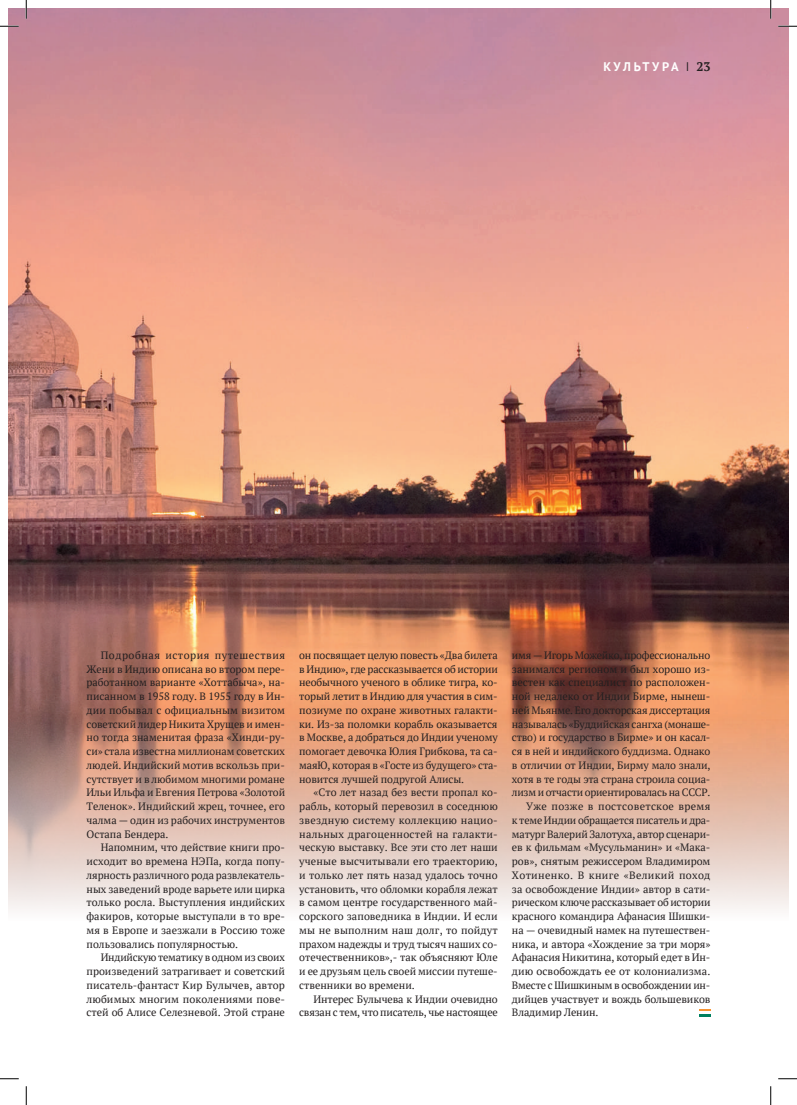
<style>
.page{position:relative;width:797px;height:1105px;background:#fff}
.page>*{position:absolute;margin:0;border:0;box-sizing:border-box;transform-origin:0 0}
.t1{font:700 12.5px "PT Sans";letter-spacing:.195em;color:#fff}
.t2{font:10.62px/13.8px "PT Serif";letter-spacing:-.01em;color:#231f20;text-align:justify}
.t3{font:10.62px "PT Serif";letter-spacing:.03em;color:#231f20}
.t4{font:10.62px "PT Serif";letter-spacing:.025em;color:#231f20}
.s1{font-weight:400;font-stretch:condensed;color:#231f20}
.s2{font-family:"PT Serif";color:#231f20}
</style>
<div class="page">
<img style="left:9px;top:9px;width:779px;height:901px">
<svg style="left:699px;top:1009px;width:11px;height:7px"></svg>
<svg style="left:0;top:25px;width:19px;height:2px"></svg>
<svg style="left:778px;top:25px;width:19px;height:2px"></svg>
<svg style="left:0;top:1078px;width:19px;height:1px"></svg>
<svg style="left:778px;top:1078px;width:19px;height:1px"></svg>
<svg style="left:25px;top:0;width:2px;height:19px"></svg>
<svg style="left:25px;top:1086px;width:2px;height:19px"></svg>
<svg style="left:770px;top:0;width:1px;height:19px"></svg>
<svg style="left:770px;top:1086px;width:1px;height:19px"></svg>
<p class="t1" style="left:603px;top:58px;width:108px">КУЛЬТУРА <span class="s1">I</span> <span class="s2">23</span></p>
<p class="t2" style="left:86px;top:648px;width:200px;text-indent:14px">Подробная история путешествия Жени в Индию описана во втором пере&shy;работанном варианте «Хоттабыча», на&shy;писанном в 1958 году. В 1955 году в Ин&shy;дии побывал с официальным визитом советский лидер Никита Хрущев и имен&shy;но тогда знаменитая фраза «Хинди-ру&shy;си» стала известна миллионам советских людей. Индийский мотив вскользь при&shy;сутствует и в любимом многими романе Ильи Ильфа и Евгения Петрова «Золотой Теленок». Индийский жрец, точнее, его чалма — один из рабочих инструментов Остапа Бендера.</p>
<p class="t2" style="left:86px;top:840px;width:200px;text-indent:14px">Напомним, что действие книги про&shy;исходит во времена НЭПа, когда попу&shy;лярность различного рода развлекатель&shy;ных заведений вроде варьете или цирка только росла. Выступления индийских факиров, которые выступали в то вре&shy;мя в Европе и заезжали в Россию тоже пользовались популярностью.</p>
<p class="t2" style="left:86px;top:950px;width:200px;text-indent:14px">Индийскую тематику в одном из своих произведений затрагивает и советский писатель-фантаст Кир Булычев, автор любимых многим поколениями пове&shy;стей об Алисе Селезневой. Этой стране</p>
<p class="t2" style="left:299px;top:648px;width:200px">он посвящает целую повесть «Два билета в Индию», где рассказывается об истории необычного ученого в облике тигра, ко&shy;торый летит в Индию для участия в сим&shy;позиуме по охране животных галакти&shy;ки. Из-за поломки корабль оказывается в Москве, а добраться до Индии ученому помогает девочка Юлия Грибкова, та са&shy;маяЮ, которая в «Госте из будущего» ста&shy;новится лучшей подругой Алисы.</p>
<p class="t2" style="left:299px;top:785px;width:200px;text-indent:14px">«Сто лет назад без вести пропал ко&shy;рабль, который перевозил в соседнюю звездную систему коллекцию нацио&shy;нальных драгоценностей на галакти&shy;ческую выставку. Все эти сто лет наши ученые высчитывали его траекторию, и только лет пять назад удалось точно установить, что обломки корабля лежат в самом центре государственного май&shy;сорского заповедника в Индии. И если мы не выполним наш долг, то пойдут прахом надежды и труд тысяч наших со&shy;отечественников»,- так объясняют Юле и ее друзьям цель своей миссии путеше&shy;ственники во времени.</p>
<p class="t2" style="left:299px;top:992px;width:200px;text-align:right">Интерес Булычева к Индии очевидно связан с тем, что писатель, чье настоящее</p>
<p class="t2" style="left:512px;top:648px;width:200px">имя — Игорь Можейко, профессионально</p>
<p class="t2" style="left:512px;top:662px;width:200px">занимался регионом и был хорошо из-</p>
<p class="t2" style="left:512px;top:675px;width:200px">вестен как специалист по расположен-</p>
<p class="t2" style="left:512px;top:689px;width:200px">ной недалеко от Индии Бирме, нынеш-</p>
<p class="t2" style="left:512px;top:703px;width:200px">ней Мьянме. Его докторская диссертация</p>
<p class="t2" style="left:512px;top:717px;width:200px">называлась «Буддийская сангха (монаше-</p>
<p class="t2" style="left:512px;top:730px;width:200px">ство) и государство в Бирме» и он касал-</p>
<p class="t2" style="left:512px;top:744px;width:200px">ся в ней и индийского буддизма. Однако</p>
<p class="t2" style="left:512px;top:758px;width:200px">в отличии от Индии, Бирму мало знали,</p>
<p class="t2" style="left:512px;top:772px;width:200px">хотя в те годы эта страна строила социа-</p>
<p class="t2" style="left:512px;top:785px;width:200px">лизм и отчасти ориентировалась на СССР.</p>
<p class="t4" style="left:526px;top:799px;width:186px">Уже позже в постсоветское время</p>
<p class="t2" style="left:512px;top:813px;width:200px">к теме Индии обращается писатель и дра-</p>
<p class="t2" style="left:512px;top:827px;width:200px">матург Валерий Залотуха, автор сценари-</p>
<p class="t2" style="left:512px;top:840px;width:200px">ев к фильмам «Мусульманин» и «Мака-</p>
<p class="t2" style="left:512px;top:854px;width:200px">ров», снятым режиссером Владимиром</p>
<p class="t3" style="left:512px;top:868px;width:200px">Хотиненко. В книге «Великий поход</p>
<p class="t2" style="left:512px;top:882px;width:200px">за освобождение Индии» автор в сати-</p>
<p class="t2" style="left:512px;top:895px;width:200px">рическом ключе рассказывает об истории</p>
<p class="t2" style="left:512px;top:909px;width:200px">красного командира Афанасия Шишки-</p>
<p class="t2" style="left:512px;top:923px;width:200px">на — очевидный намек на путешествен-</p>
<p class="t2" style="left:512px;top:937px;width:200px">ника, и автора «Хождение за три моря»</p>
<p class="t2" style="left:512px;top:950px;width:200px">Афанасия Никитина, который едет в Ин-</p>
<p class="t2" style="left:512px;top:964px;width:200px">дию освобождать ее от колониализма.</p>
<p class="t2" style="left:512px;top:978px;width:200px">Вместе с Шишкиным в освобождении ин-</p>
<p class="t2" style="left:512px;top:992px;width:200px">дийцев участвует и вождь большевиков</p>
<p class="t2" style="left:512px;top:1005px;width:88px">Владимир Ленин.</p>
</div>
